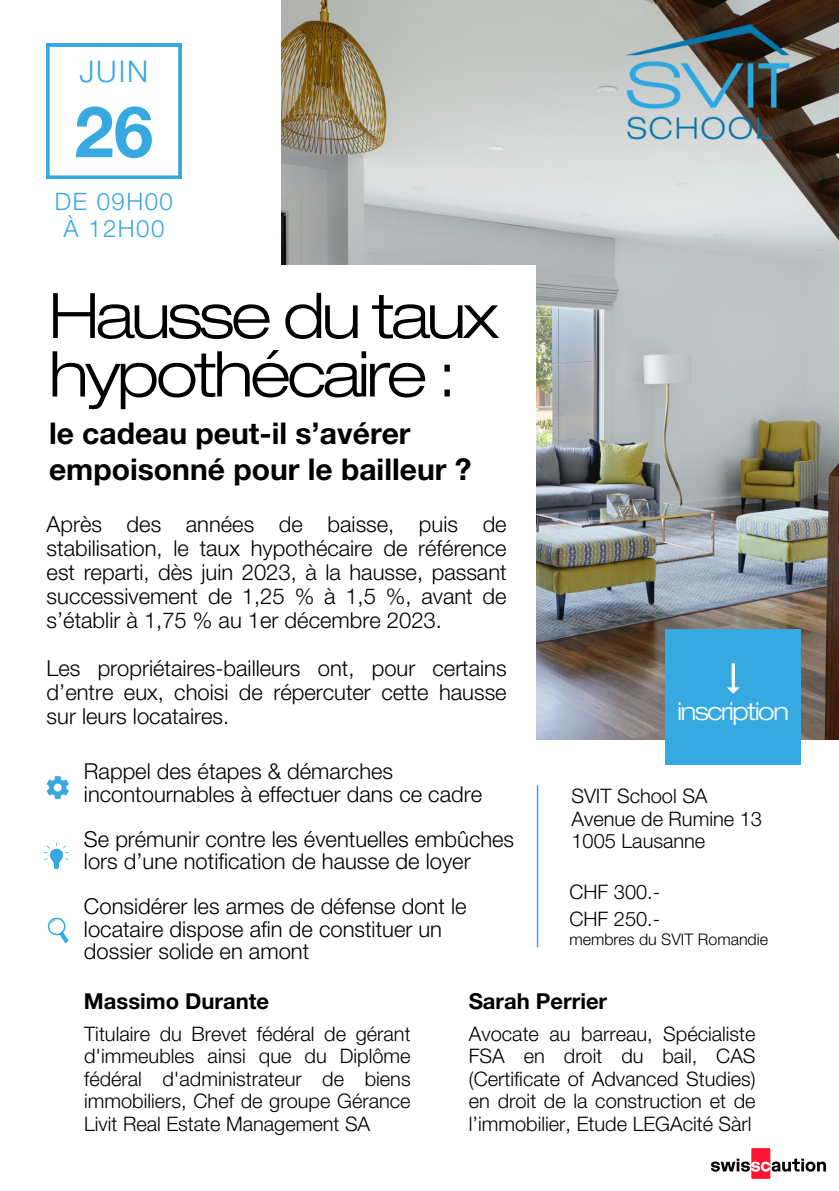
<style>
.page{position:relative;width:839px;height:1191px;background:#fff}
.page>*{position:absolute;margin:0;border:0;box-sizing:border-box;transform-origin:0 0}
.t1{font:700 71px "Helvetica Neue LT Std";color:#36a9e1}
.t2{font:300 expanded 62.8px/58.4px "Helvetica Neue LT Std";letter-spacing:-.05em;color:#000}
.t3{font:700 30px/36px "Helvetica Neue LT Std";color:#000}
.t4{font:300 30px "Helvetica Neue LT Std";color:#36a9e1}
.t5{font:300 expanded 24.6px "Helvetica Neue LT Std";letter-spacing:-.05em;color:#fff}
.t6{font:300 24px/27px "Helvetica Neue LT Std";letter-spacing:.06em;color:#36a9e1;text-align:center}
.t7{font:300 22px/24px "Helvetica Neue LT Std";color:#000}
.t8{font:700 22px "Helvetica Neue LT Std";color:#000}
.t9{font:300 20px/22.4px "Helvetica Neue LT Std";color:#000;text-align:justify}
.t10{font:300 16px "Helvetica Neue LT Std";color:#000}
</style>
<div class="page">
<svg style="left:47px;top:44px;width:134px;height:134px"></svg>
<img style="left:281px;top:0;width:557px;height:739px">
<div style="left:0;top:265px;width:536px;height:481px;background:#fff"></div>
<img style="left:627px;top:25px;width:211px;height:150px">
<svg style="left:47px;top:776px;width:22px;height:23px"></svg>
<svg style="left:44px;top:842px;width:25px;height:27px"></svg>
<svg style="left:47px;top:917px;width:22px;height:26px"></svg>
<hr style="left:536px;top:785px;width:2px;height:162px;background:#36a9e1">
<img style="left:711px;top:1148px;width:115px;height:31px">
<div style="left:666px;top:630px;width:134px;height:134px;background:#36a9e1"></div>
<h3 class="t4" style="left:79px;top:60px;width:70px">JUIN</h3>
<p class="t1" style="left:74px;top:106px;width:80px">26</p>
<p class="t6" style="left:55px;top:191px;width:120px">DE 09H00<br>À 12H00</p>
<p class="t2" style="left:49px;top:295px;width:451px">Hausse du taux hypothécaire :</p>
<p class="t3" style="left:49px;top:420px;width:424px">le cadeau peut-il s’avérer empoisonné pour le bailleur ?</p>
<h4 class="t7" style="left:47px;top:515px;width:461px;text-align:justify">Après des années de baisse, puis de stabilisation, le taux hypothécaire de référence est reparti, dès juin 2023, à la hausse, passant successivement de 1,25 % à 1,5 %, avant de s’établir à 1,75 % au 1er décembre 2023.</h4>
<h1 class="t7" style="left:47px;top:659px;width:461px;text-align:justify">Les propriétaires-bailleurs ont, pour certains d’entre eux, choisi de répercuter cette hausse sur leurs locataires.</h1>
<p class="t7" style="left:84px;top:763px;width:399px;line-height:22.4px">Rappel des étapes &amp; démarches incontournables à effectuer dans ce cadre</p>
<p class="t7" style="left:84px;top:831px;width:432px;line-height:22.4px">Se prémunir contre les éventuelles embûches lors d’une notification de hausse de loyer</p>
<p class="t7" style="left:84px;top:898px;width:384px;line-height:22.4px">Considérer les armes de défense dont le locataire dispose afin de constituer un dossier solide en amont</p>
<p class="t5" style="left:677px;top:703px;width:113px">inscription</p>
<p class="t9" style="left:571px;top:788px;width:137px">SVIT School SA</p>
<h6 class="t9" style="left:571px;top:810px;width:192px">Avenue de Rumine 13</h6>
<p class="t9" style="left:571px;top:833px;width:135px">1005 Lausanne</p>
<p class="t9" style="left:569px;top:881px;width:92px;line-height:27px">CHF 300.-<br>CHF 250.-</p>
<p class="t10" style="left:569px;top:934px;width:200px">membres du SVIT Romandie</p>
<p class="t8" style="left:84px;top:993px;width:187px">Massimo Durante</p>
<p class="t9" style="left:84px;top:1025px;width:328px">Titulaire du Brevet fédéral de gérant d'immeubles ainsi que du Diplôme fédéral d'administrateur de biens immobiliers, Chef de groupe Gérance Livit Real Estate Management SA</p>
<h5 class="t8" style="left:468px;top:993px;width:140px">Sarah Perrier</h5>
<h2 class="t9" style="left:469px;top:1025px;width:288px">Avocate au barreau, Spécialiste FSA en droit du bail, CAS (Certificate of Advanced Studies) en droit de la construction et de l’immobilier, Etude LEGAcité Sàrl</h2>
</div>
